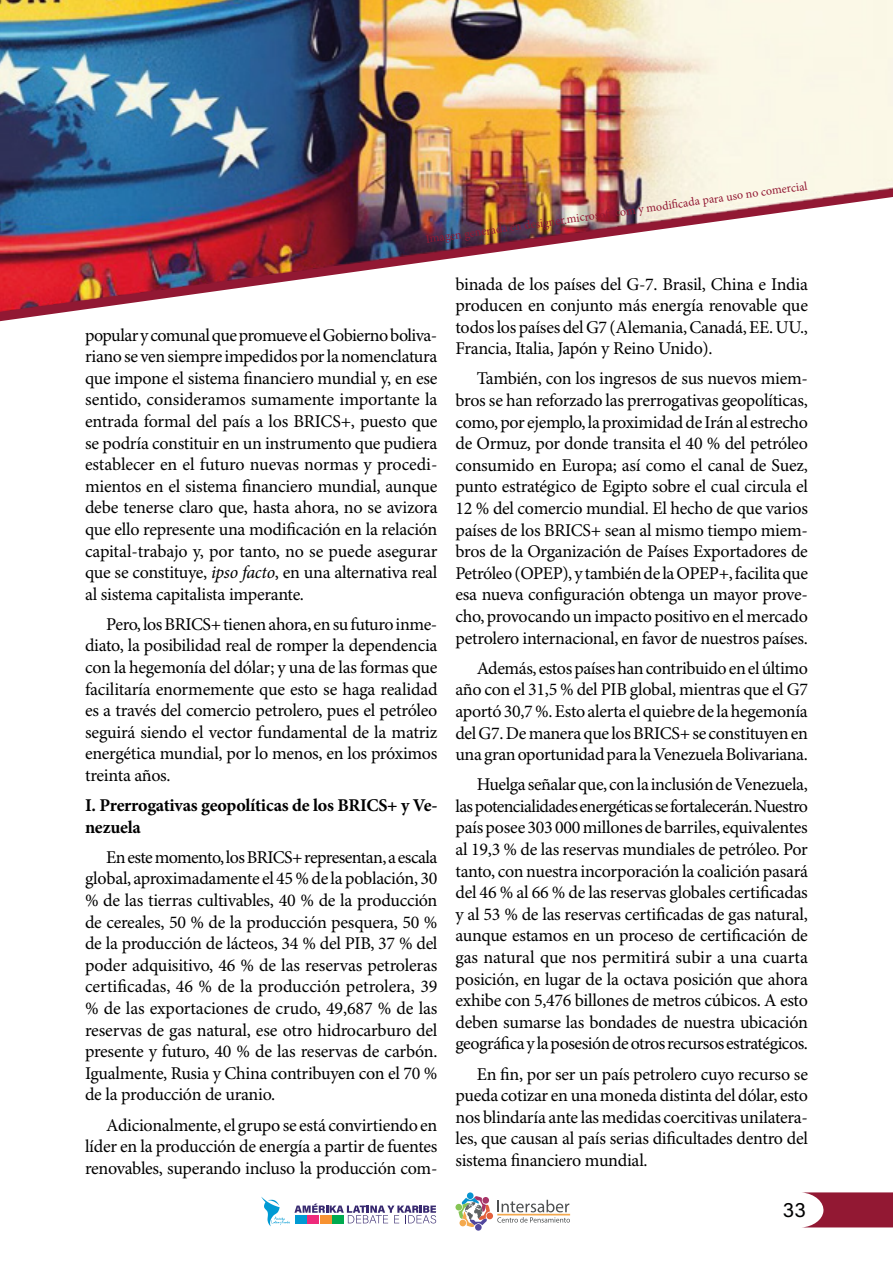
<style>
.page{position:relative;width:893px;height:1263px;background:#fff}
.page>*{position:absolute;margin:0;border:0;box-sizing:border-box;transform-origin:0 0}
.t1{font:21px "Acumin Variable Concept";color:#000101}
.t2{font:18px/21.6px "Minion Pro";letter-spacing:-.02em;color:#000;text-align:justify}
.t3{font:700 18px/21.6px "Minion Pro";letter-spacing:-.015em;color:#000}
.t4{font:12px "Minion Pro";color:#921833}
.s1{font-style:italic}
</style>
<div class="page">
<svg style="left:802px;top:1192px;width:91px;height:35px"></svg>
<svg style="left:261px;top:1197px;width:175px;height:29px"></svg>
<div style="left:467px;top:1192px;width:6px;height:7px;background:#0894d0;border-radius:50%"></div>
<div style="left:486px;top:1212px;width:7px;height:7px;background:#e3603c;border-radius:50%"></div>
<div style="left:475px;top:1224px;width:7px;height:7px;background:#51479d;border-radius:50%"></div>
<div style="left:455px;top:1204px;width:7px;height:6px;background:#86c555;border-radius:50%"></div>
<svg style="left:458px;top:1195px;width:32px;height:32px"></svg>
<svg style="left:497px;top:1200px;width:73px;height:22px"></svg>
<hr style="left:497px;top:1214px;width:73px;height:1px;background:#f4a94e">
<img style="left:0;top:0;width:893px;height:312px">
<p class="t4" style="left:425px;top:232px;width:389px;rotate:-8deg">Imagen generada en designer.microsoft .com y modifi cada para uso no comercial</p>
<p class="t2" style="left:85px;top:325px;width:354px">popular y comunal que promueve el Gobierno boliva&shy;riano se ven siempre impedidos por la nomenclatura que impone el sistema financiero mundial y, en ese sentido, consideramos sumamente importante la entrada formal del país a los BRICS+, puesto que se podría constituir en un instrumento que pudiera establecer en el futuro nuevas normas y procedi&shy;mientos en el sistema financiero mundial, aunque debe tenerse claro que, hasta ahora, no se avizora que ello represente una modificación en la relación capital-trabajo y, por tanto, no se puede asegurar que se constituye, <span class="s1">ipso facto</span>, en una alternativa real al sistema capitalista imperante.</p>
<p class="t2" style="left:85px;top:614px;width:354px;text-indent:21px">Pero, los BRICS+ tienen ahora, en su futuro inme&shy;diato, la posibilidad real de romper la dependencia con la hegemonía del dólar; y una de las formas que facilitaría enormemente que esto se haga realidad es a través del comercio petrolero, pues el petróleo seguirá siendo el vector fundamental de la matriz energética mundial, por lo menos, en los próximos treinta años.</p>
<p class="t3" style="left:85px;top:794px;width:354px">I. Prerrogativas geopolíticas de los BRICS+ y Ve&shy;nezuela</p>
<p class="t2" style="left:85px;top:847px;width:354px;text-indent:21px">En este momento, los BRICS+ representan, a escala global, aproximadamente el 45 % de la población, 30 % de las tierras cultivables, 40 % de la producción de cereales, 50 % de la producción pesquera, 50 % de la producción de lácteos, 34 % del PIB, 37 % del poder adquisitivo, 46 % de las reservas petroleras certificadas, 46 % de la producción petrolera, 39 % de las exportaciones de crudo, 49,687 % de las reservas de gas natural, ese otro hidrocarburo del presente y futuro, 40 % de las reservas de carbón.<br>Igualmente, Rusia y China contribuyen con el 70 % de la producción de uranio.</p>
<p class="t2" style="left:85px;top:1115px;width:354px;text-indent:21px">Adicionalmente, el grupo se está convirtiendo en líder en la producción de energía a partir de fuentes renovables, superando incluso la producción com-</p>
<p class="t2" style="left:455px;top:274px;width:354px">binada de los países del G-7. Brasil, China e India producen en conjunto más energía renovable que todos los países del G7 (Alemania, Canadá, EE. UU., Francia, Italia, Japón y Reino Unido).</p>
<p class="t2" style="left:455px;top:369px;width:354px;text-indent:21px">También, con los ingresos de sus nuevos miem&shy;bros se han reforzado las prerrogativas geopolíticas, como, por ejemplo, la proximidad de Irán al estrecho de Ormuz, por donde transita el 40 % del petróleo consumido en Europa; así como el canal de Suez, punto estratégico de Egipto sobre el cual circula el 12 % del comercio mundial. El hecho de que varios países de los BRICS+ sean al mismo tiempo miem&shy;bros de la Organización de Países Exportadores de Petróleo (OPEP), y también de la OPEP+, facilita que esa nueva configuración obtenga un mayor prove&shy;cho, provocando un impacto positivo en el mercado petrolero internacional, en favor de nuestros países.</p>
<p class="t2" style="left:455px;top:658px;width:354px;text-indent:21px">Además, estos países han contribuido en el último año con el 31,5 % del PIB global, mientras que el G7 aportó 30,7 %. Esto alerta el quiebre de la hegemonía del G7. De manera que los BRICS+ se constituyen en una gran oportunidad para la Venezuela Bolivariana.</p>
<p class="t2" style="left:455px;top:774px;width:354px;text-indent:21px">Huelga señalar que, con la inclusión de Venezuela, las potencialidades energéticas se fortalecerán. Nuestro país posee 303 000 millones de barriles, equivalentes al 19,3 % de las reservas mundiales de petróleo. Por tanto, con nuestra incorporación la coalición pasará del 46 % al 66 % de las reservas globales certificadas y al 53 % de las reservas certificadas de gas natural, aunque estamos en un proceso de certificación de gas natural que nos permitirá subir a una cuarta posición, en lugar de la octava posición que ahora exhibe con 5,476 billones de metros cúbicos. A esto deben sumarse las bondades de nuestra ubicación geográfica y la posesión de otros recursos estratégicos.</p>
<p class="t2" style="left:455px;top:1064px;width:354px;text-indent:21px">En fin, por ser un país petrolero cuyo recurso se pueda cotizar en una moneda distinta del dólar, esto nos blindaría ante las medidas coercitivas unilatera&shy;les, que causan al país serias dificultades dentro del sistema financiero mundial.</p>
<p class="t1" style="left:783px;top:1195px;width:25px">33</p>
</div>
